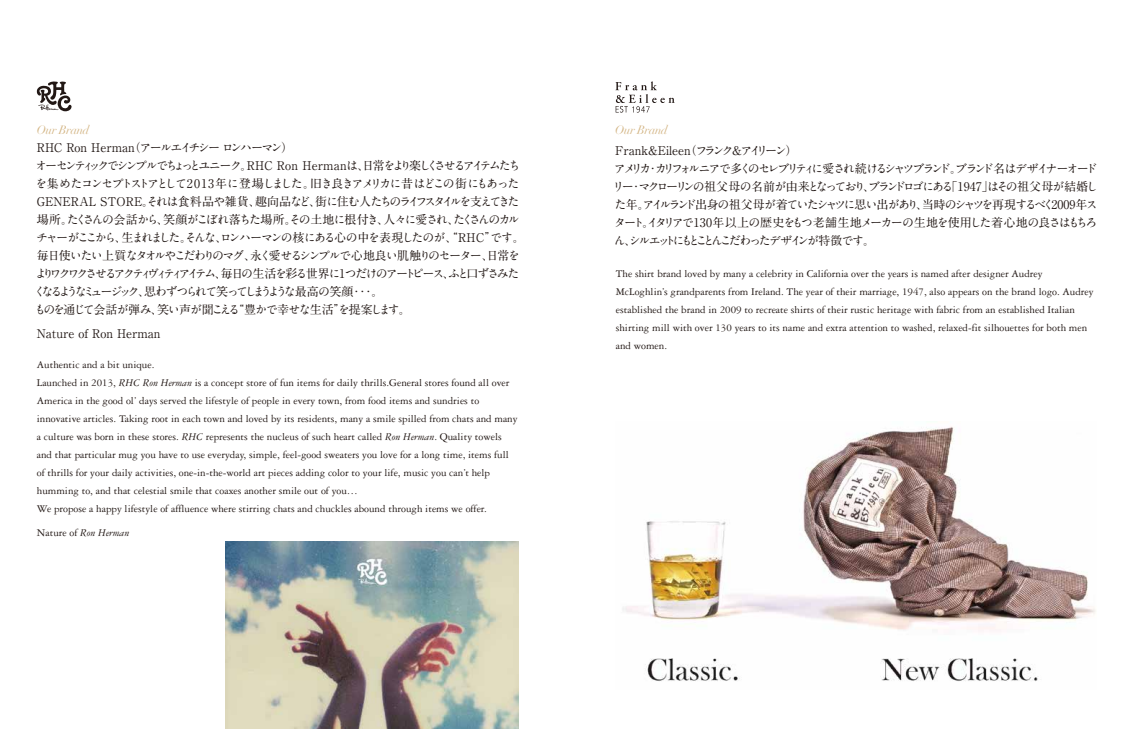
<style>
.page{position:relative;width:1134px;height:729px;background:#fff}
.page>*{position:absolute;margin:0;border:0;box-sizing:border-box;transform-origin:0 0}
.t1{font:700 12px/18px "A1 Mincho Std";letter-spacing:-.14em;color:#221815}
.t2{font:700 12px "A1 Mincho Std";color:#221815}
.t3{font:italic 12px "Didot LT Pro";letter-spacing:-.03em;color:#d4b686}
.t4{font:11px/18px "Garamond 3 LT Std";color:#221815}
.t5{font:italic 11px "Garamond 3 LT Std";color:#221815}
.s1{font-style:italic}
.s2{font-style:normal}
</style>
<div class="page">
<svg style="left:615px;top:81px;width:60px;height:32px"></svg>
<img style="left:622px;top:426px;width:474px;height:255px">
<svg style="left:37px;top:81px;width:35px;height:30px"></svg>
<img style="left:225px;top:541px;width:294px;height:188px">
<p class="t3" style="left:37px;top:122px;width:54px">Our Brand</p>
<p class="t1" style="left:34px;top:136px;width:492px">RHC Ron Herman（アールエイチシー ロンハーマン）<br>オーセンティックでシンプルでちょっとユニーク。RHC Ron Hermanは、日常をより楽しくさせるアイテムたちを集めたコンセプトストアとして2013年に登場しました。旧き良きアメリカに昔はどこの街にもあったGENERAL STORE。それは食料品や雑貨、趣向品など、街に住む人たちのライフスタイルを支えてきた場所。たくさんの会話から、笑顔がこぼれ落ちた場所。その土地に根付き、人々に愛され、たくさんのカルチャーがここから、生まれました。そんな、ロンハーマンの核にある心の中を表現したのが、“RHC”です。毎日使いたい上質なタオルやこだわりのマグ、永く愛せるシンプルで心地良い肌触りのセーター、日常をよりワクワクさせるアクティヴィティアイテム、毎日の生活を彩る世界に1つだけのアートピース、ふと口ずさみたくなるようなミュージック、思わずつられて笑ってしまうような最高の笑顔･･･。<br>ものを通じて会話が弾み、笑い声が聞こえる“豊かで幸せな生活”を提案します。</p>
<p class="t2" style="left:37px;top:323px;width:125px">Nature of Ron Herman</p>
<p class="t4" style="left:37px;top:356px;width:482px">Authentic and a bit unique.<br>Launched in 2013, <span class="s1">RHC Ron Herman</span> is a concept store of fun items for daily thrills.General stores found all over America in the good ol’ days served the lifestyle of people in every town, from food items and sundries to innovative articles. Taking root in each town and loved by its residents, many a smile spilled from chats and many a culture was born in these stores. <span class="s1">RHC</span> represents the nucleus of such heart called <span class="s1">Ron Herman</span>. Quality towels and that particular mug you have to use everyday, simple, feel-good sweaters you love for a long time, items full of thrills for your daily activities, one-in-the-world art pieces adding color to your life, music you can’t help humming to, and that celestial smile that coaxes another smile out of you…<br>We propose a happy lifestyle of affluence where stirring chats and chuckles abound through items we offer.</p>
<p class="t5" style="left:37px;top:527px;width:94px"><span class="s2">Nature of</span> Ron Herman</p>
<p class="t3" style="left:615px;top:122px;width:54px">Our Brand</p>
<p class="t1" style="left:613px;top:140px;width:487px">Frank&amp;Eileen（フランク&amp;アイリーン）<br>アメリカ・カリフォルニアで多くのセレブリティに愛され続けるシャツブランド。ブランド名はデザイナーオードリー・マクローリンの祖父母の名前が由来となっており、ブランドロゴにある「1947」はその祖父母が結婚した年。アイルランド出身の祖父母が着ていたシャツに思い出があり、当時のシャツを再現するべく2009年スタート。イタリアで130年以上の歴史をもつ老舗生地メーカーの生地を使用した着心地の良さはもちろん、シルエットにもとことんこだわったデザインが特徴です。</p>
<p class="t4" style="left:616px;top:264px;width:479px">The shirt brand loved by many a celebrity in California over the years is named after designer Audrey McLoghlin’s grandparents from Ireland. The year of their marriage, 1947, also appears on the brand logo. Audrey established the brand in 2009 to recreate shirts of their rustic heritage with fabric from an established Italian shirting mill with over 130 years to its name and extra attention to washed, relaxed-fit silhouettes for both men and women.</p>
</div>
